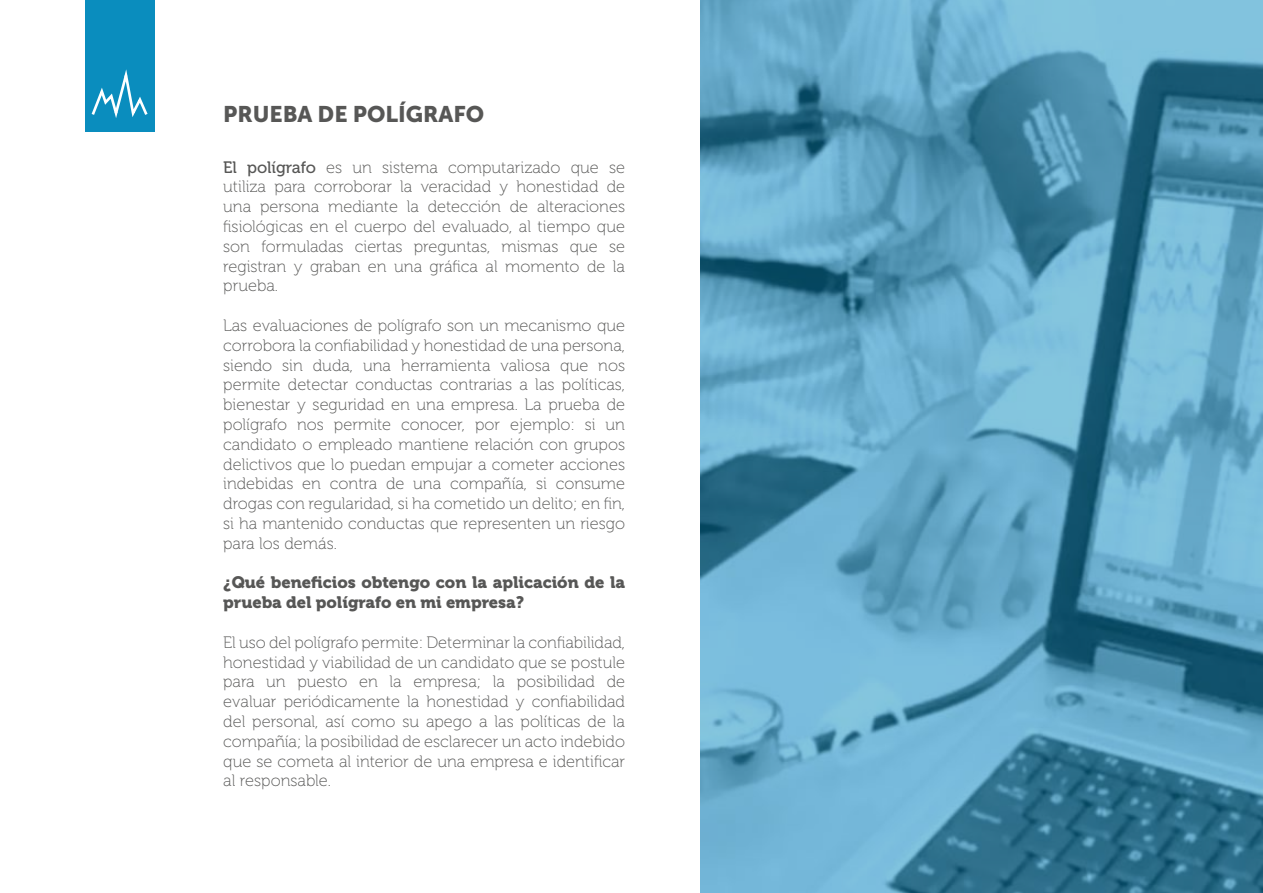
<style>
.page{position:relative;width:1263px;height:893px;background:#fff}
.page>*{position:absolute;margin:0;border:0;box-sizing:border-box;transform-origin:0 0}
.t1{font:22.5px "Museo Sans 900";color:#575756}
.t2{font:16.5px/19.8px "Museo 100";color:#575756;text-align:justify}
.t3{font:16.5px/19.8px "Museo 900";color:#575756}
.s1{font-family:"Museo 500"}
</style>
<div class="page">
<div style="left:85px;top:0;width:69px;height:132px;background:#0a8dbe"></div>
<svg style="left:91px;top:69px;width:57px;height:49px"></svg>
<svg style="left:701px;top:0;width:562px;height:893px;background:#5c9ebc"></svg>
<h1 class="t1" style="left:223px;top:101px;width:262px">PRUEBA DE POLÍGRAFO</h1>
<p class="t2" style="left:223px;top:157px;width:403px"><span class="s1">El polígrafo</span> es un sistema computarizado que se utiliza para corroborar la veracidad y honestidad de una persona mediante la detección de alteraciones fisiológicas en el cuerpo del evaluado, al tiempo que son formuladas ciertas preguntas, mismas que se registran y graban en una gráfica al momento de la prueba.</p>
<p class="t2" style="left:223px;top:316px;width:403px">Las evaluaciones de polígrafo son un mecanismo que corrobora la confiabilidad y honestidad de una persona, siendo sin duda, una herramienta valiosa que nos permite detectar conductas contrarias a las políticas, bienestar y seguridad en una empresa. La prueba de polígrafo nos permite conocer, por ejemplo: si un candidato o empleado mantiene relación con grupos delictivos que lo puedan empujar a cometer acciones indebidas en contra de una compañía, si consume drogas con regularidad, si ha cometido un delito; en fin, si ha mantenido conductas que representen un riesgo para los demás.</p>
<p class="t3" style="left:223px;top:573px;width:403px">¿Qué beneficios obtengo con la aplicación de la prueba del polígrafo en mi empresa?</p>
<p class="t2" style="left:223px;top:633px;width:403px">El uso del polígrafo permite: Determinar la confiabilidad, honestidad y viabilidad de un candidato que se postule para un puesto en la empresa; la posibilidad de evaluar periódicamente la honestidad y confiabilidad del personal, así como su apego a las políticas de la compañía; la posibilidad de esclarecer un acto indebido que se cometa al interior de una empresa e identificar al responsable.</p>
</div>
